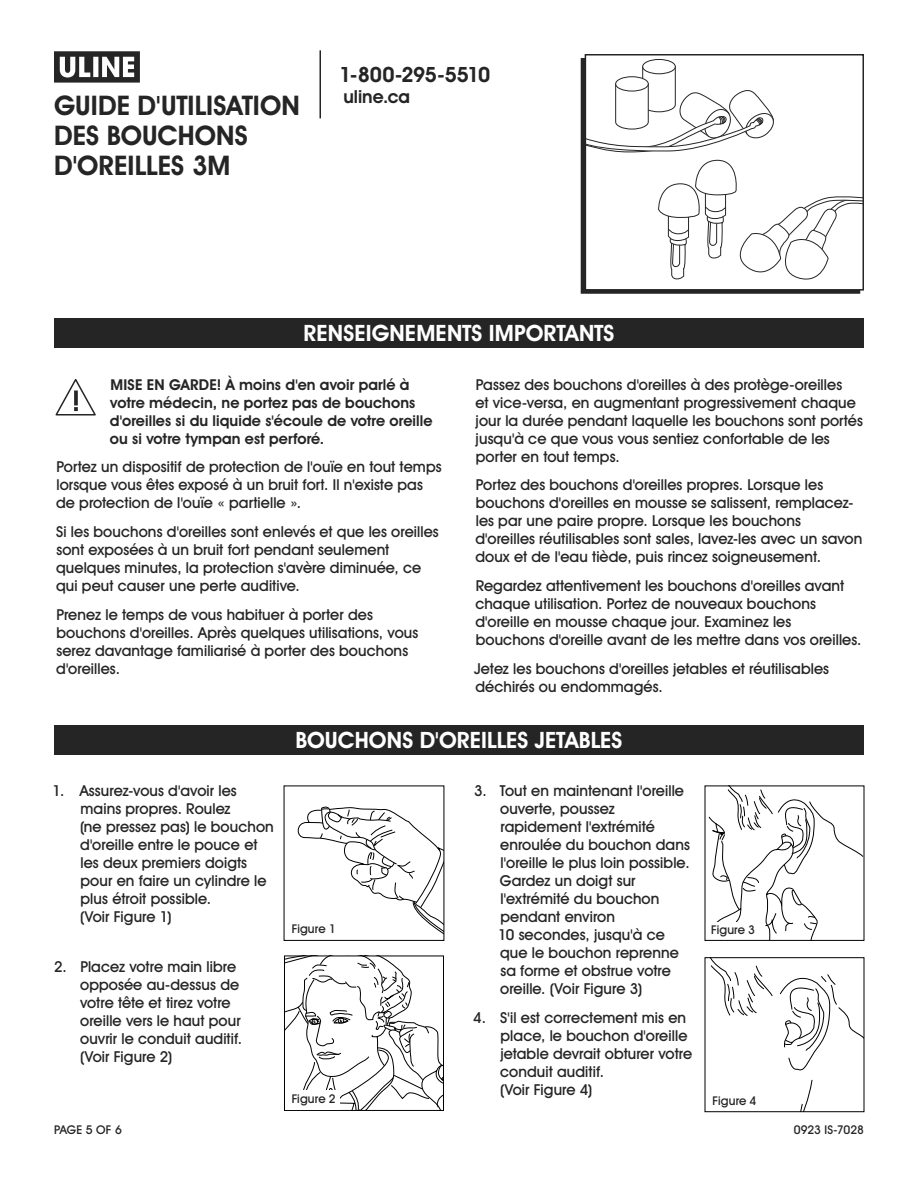
<style>
.page{position:relative;width:918px;height:1188px;background:#fff}
.page>*{position:absolute;margin:0;border:0;box-sizing:border-box;transform-origin:0 0}
.t1{font:700 27px/30px "Uline Two Knine";color:#252525}
.t2{font:700 22.5px "Uline Two Knine";letter-spacing:.005em;color:#fff}
.t3{font:700 21px "Uline Two Knine";letter-spacing:-.02em;color:#252525}
.t4{font:700 18px "Uline Two Knine";color:#252525}
.t5{font:15px/18px "Uline Two Knine";letter-spacing:.005em;color:#252525}
.t6{font:700 15px/18px "Uline Two Knine";letter-spacing:.005em;color:#252525}
.t7{font:12px "Uline Two Knine";letter-spacing:.01em;color:#252525}
</style>
<div class="page">
<hr style="left:320px;top:50px;width:1px;height:68px;background:#252525">
<svg style="left:54px;top:51px;width:86px;height:32px"></svg>
<div style="left:581px;top:58px;width:279px;height:236px;border:2px solid #252525"></div>
<div style="left:585px;top:55px;width:278px;height:235px;background:#fff"></div>
<div style="left:642px;top:59px;width:34px;height:15px;border:1px solid #252525;border-radius:50%"></div>
<svg style="left:588px;top:66px;width:186px;height:87px"></svg>
<svg style="left:658px;top:160px;width:203px;height:120px"></svg>
<div style="left:585px;top:54px;width:279px;height:237px;border:2px solid #252525"></div>
<svg style="left:298px;top:806px;width:144px;height:127px"></svg>
<svg style="left:284px;top:956px;width:159px;height:155px"></svg>
<div style="left:285px;top:1090px;width:55px;height:20px;background:#fff"></div>
<svg style="left:708px;top:788px;width:154px;height:151px"></svg>
<div style="left:707px;top:922px;width:55px;height:16px;background:#fff"></div>
<svg style="left:779px;top:974px;width:83px;height:97px"></svg>
<svg style="left:800px;top:1080px;width:13px;height:30px"></svg>
<svg style="left:710px;top:959px;width:63px;height:57px"></svg>
<div style="left:705px;top:957px;width:159px;height:155px;border:1px solid #010102"></div>
<div style="left:54px;top:725px;width:810px;height:30px;background:#252525"></div>
<div style="left:54px;top:318px;width:810px;height:30px;background:#252525"></div>
<svg style="left:56px;top:379px;width:40px;height:37px"></svg>
<h1 class="t1" style="left:54px;top:90px;width:247px">GUIDE D'UTILISATION<br>DES BOUCHONS<br>D'OREILLES 3M</h1>
<h3 class="t3" style="left:339px;top:62px;width:152px">1-800-295-5510</h3>
<p class="t4" style="left:343px;top:86px;width:68px">uline.ca</p>
<h2 class="t2" style="left:304px;top:319px;width:312px">RENSEIGNEMENTS IMPORTANTS</h2>
<p class="t6" style="left:110px;top:375px;width:324px">MISE EN GARDE! À moins d'en avoir parlé à votre médecin, ne portez pas de bouchons d'oreilles si du liquide s'écoule de votre oreille ou si votre tympan est perforé.</p>
<p class="t5" style="left:56px;top:458px;width:387px">Portez un dispositif de protection de l'ouïe en tout temps lorsque vous êtes exposé à un bruit fort. Il n'existe pas de protection de l'ouïe « partielle ».</p>
<p class="t5" style="left:56px;top:523px;width:384px">Si les bouchons d'oreilles sont enlevés et que les oreilles sont exposées à un bruit fort pendant seulement quelques minutes, la protection s'avère diminuée, ce qui peut causer une perte auditive.</p>
<p class="t5" style="left:56px;top:605px;width:364px">Prenez le temps de vous habituer à porter des bouchons d'oreilles. Après quelques utilisations, vous serez davantage familiarisé à porter des bouchons d'oreilles.</p>
<p class="t5" style="left:475px;top:375px;width:389px">Passez des bouchons d'oreilles à des protège-oreilles<br>et vice-versa, en augmentant progressivement chaque jour la durée pendant laquelle les bouchons sont portés jusqu'à ce que vous vous sentiez confortable de les porter en tout temps.</p>
<p class="t5" style="left:475px;top:476px;width:389px">Portez des bouchons d'oreilles propres. Lorsque les bouchons d'oreilles en mousse se salissent, remplacez&shy;les par une paire propre. Lorsque les bouchons d'oreilles réutilisables sont sales, lavez-les avec un savon doux et de l'eau tiède, puis rincez soigneusement.</p>
<p class="t5" style="left:475px;top:577px;width:388px">Regardez attentivement les bouchons d'oreilles avant chaque utilisation. Portez de nouveaux bouchons d'oreille en mousse chaque jour. Examinez les bouchons d'oreille avant de les mettre dans vos oreilles.</p>
<p class="t5" style="left:474px;top:659px;width:356px">Jetez les bouchons d'oreilles jetables et réutilisables déchirés ou endommagés.</p>
<p class="t5" style="left:80px;top:782px;width:195px;text-indent:-27px">1. Assurez-vous d'avoir les mains propres. Roulez<br>(ne pressez pas) le bouchon d'oreille entre le pouce et les deux premiers doigts pour en faire un cylindre le plus étroit possible.<br>(Voir Figure 1)</p>
<p class="t5" style="left:80px;top:957px;width:164px;text-indent:-26px">2. Placez votre main libre opposée au-dessus de votre tête et tirez votre oreille vers le haut pour ouvrir le conduit auditif. (Voir Figure 2)</p>
<h2 class="t2" style="left:296px;top:727px;width:328px">BOUCHONS D'OREILLES JETABLES</h2>
<p class="t7" style="left:292px;top:921px;width:46px">Figure 1</p>
<p class="t7" style="left:292px;top:1092px;width:45px">Figure 2</p>
<p class="t5" style="left:498px;top:782px;width:193px;text-indent:-24px">3. Tout en maintenant l'oreille ouverte, poussez rapidement l'extrémité enroulée du bouchon dans l'oreille le plus loin possible.<br>Gardez un doigt sur l'extrémité du bouchon pendant environ<br>10 secondes, jusqu'à ce que le bouchon reprenne sa forme et obstrue votre oreille. (Voir Figure 3)</p>
<p class="t5" style="left:500px;top:1009px;width:194px;text-indent:-27px">4. S'il est correctement mis en place, le bouchon d'oreille jetable devrait obturer votre conduit auditif.<br>(Voir Figure 4)</p>
<p class="t7" style="left:711px;top:922px;width:45px">Figure 3</p>
<p class="t7" style="left:713px;top:1093px;width:45px">Figure 4</p>
<p class="t7" style="left:54px;top:1122px;width:69px">PAGE 5 OF 6</p>
<p class="t7" style="left:794px;top:1122px;width:72px">0923 IS-7028</p>
</div>
